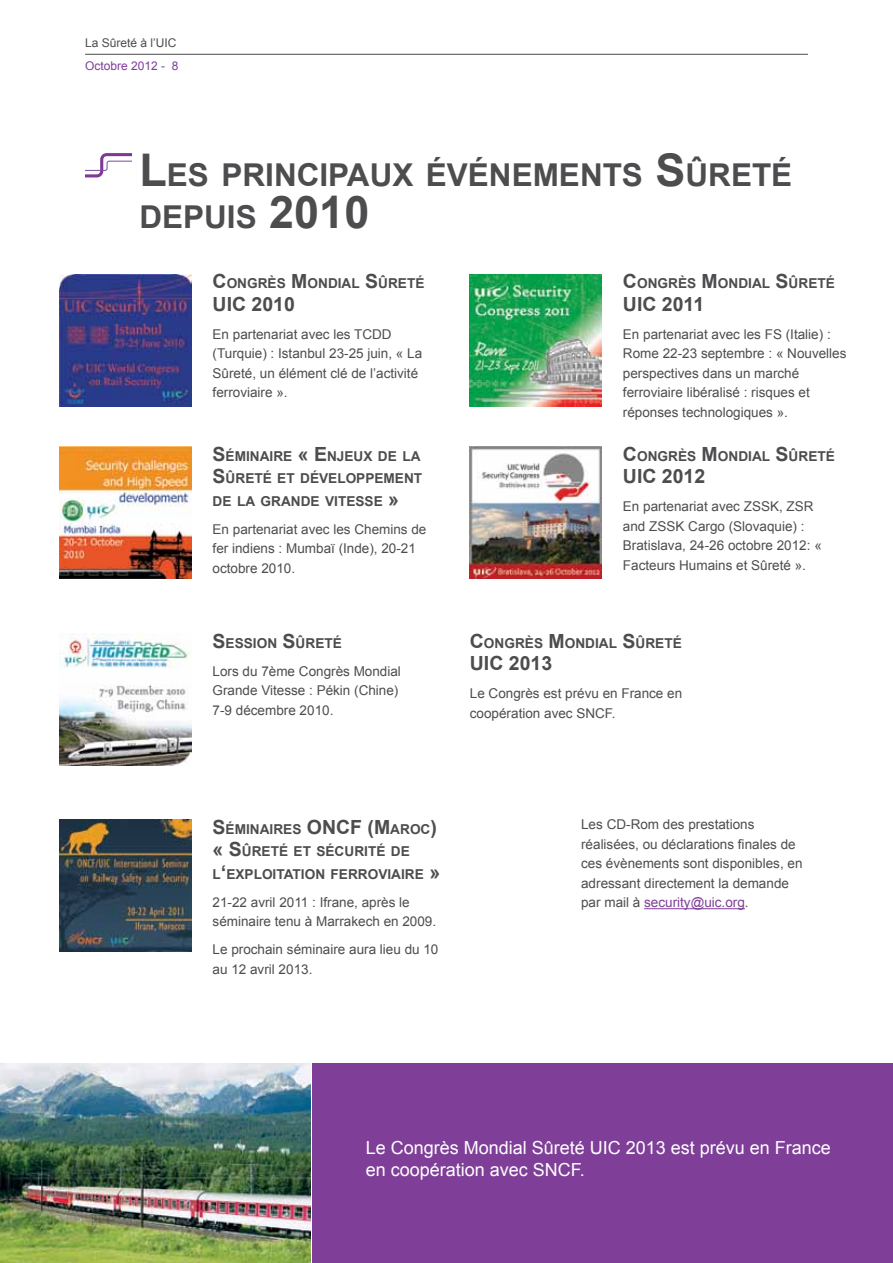
<style>
.page{position:relative;width:893px;height:1263px;background:#fff}
.page>*{position:absolute;margin:0;border:0;box-sizing:border-box;transform-origin:0 0}
.t1{font:700 31.5px/42px "Arial";color:#4d4d4f}
.t2{font:700 19.5px "Arial";color:#4d4d4f}
.t3{font:18px/22.5px "Arial";color:#fff}
.t4{font:700 13.65px/22.5px "Arial";color:#4d4d4f}
.t5{font:13.5px/19.5px "Arial";color:#4d4d4f}
.t6{font:12px "Arial";color:#4d4d4f}
.t7{font:12px "Arial";color:#7f3f98}
.s1{font-size:45px}
.s2{font-size:19.5px}
.s3{color:#7f3f98}
</style>
<div class="page">
<hr style="left:85px;top:54px;width:723px;height:1px;background:#4d4d4f">
<img style="left:60px;top:274px;width:131px;height:132px">
<img style="left:60px;top:446px;width:131px;height:132px">
<img style="left:60px;top:634px;width:131px;height:131px">
<img style="left:60px;top:819px;width:131px;height:132px">
<img style="left:470px;top:274px;width:132px;height:132px">
<img style="left:470px;top:446px;width:132px;height:132px">
<hr style="left:644px;top:908px;width:101px;height:1px;background:#7f3f98">
<img style="left:0;top:1063px;width:310px;height:200px">
<div style="left:313px;top:1063px;width:580px;height:200px;background:#7f3f98"></div>
<svg style="left:85px;top:153px;width:46px;height:24px"></svg>
<p class="t6" style="left:85px;top:35px;width:93px">La Sûreté à l’UIC</p>
<p class="t7" style="left:85px;top:58px;width:95px">Octobre 2012 - 8</p>
<h1 class="t1" style="left:139px;top:155px;width:654px"><span class="s1">L</span>ES PRINCIPAUX ÉVÉNEMENTS <span class="s1">S</span>ÛRETÉ<br>DEPUIS <span class="s1">2010</span></h1>
<p class="t4" style="left:213px;top:273px;width:213px"><span class="s2">C</span>ONGRÈS <span class="s2">M</span>ONDIAL <span class="s2">S</span>ÛRETÉ</p>
<h2 class="t2" style="left:213px;top:291px;width:84px">UIC 2010</h2>
<p class="t5" style="left:213px;top:325px;width:211px">En partenariat avec les TCDD (Turquie) : Istanbul 23-25 juin, « La<br>Sûreté, un élément clé de l’activité ferroviaire ».</p>
<p class="t4" style="left:213px;top:445px;width:211px"><span class="s2">S</span>ÉMINAIRE <span class="s2">« E</span>NJEUX DE LA<br><span class="s2">S</span>ÛRETÉ ET DÉVELOPPEMENT<br>DE LA GRANDE VITESSE <span class="s2">»</span></p>
<p class="t5" style="left:213px;top:519px;width:215px">En partenariat avec les Chemins de fer indiens : Mumbaï (Inde), 20-21 octobre 2010.</p>
<p class="t4" style="left:213px;top:632px;width:131px"><span class="s2">S</span>ESSION <span class="s2">S</span>ÛRETÉ</p>
<p class="t5" style="left:213px;top:661px;width:190px">Lors du 7ème Congrès Mondial<br>Grande Vitesse : Pékin (Chine)<br>7-9 décembre 2010.</p>
<p class="t4" style="left:623px;top:273px;width:213px"><span class="s2">C</span>ONGRÈS <span class="s2">M</span>ONDIAL <span class="s2">S</span>ÛRETÉ</p>
<h2 class="t2" style="left:623px;top:291px;width:83px">UIC 2011</h2>
<p class="t5" style="left:623px;top:325px;width:225px">En partenariat avec les FS (Italie) :<br>Rome 22-23 septembre : « Nouvelles perspectives dans un marché ferroviaire libéralisé : risques et réponses technologiques ».</p>
<p class="t4" style="left:623px;top:445px;width:213px"><span class="s2">C</span>ONGRÈS <span class="s2">M</span>ONDIAL <span class="s2">S</span>ÛRETÉ</p>
<h2 class="t2" style="left:623px;top:463px;width:84px">UIC 2012</h2>
<p class="t5" style="left:623px;top:497px;width:200px">En partenariat avec ZSSK, ZSR and ZSSK Cargo (Slovaquie) :<br>Bratislava, 24-26 octobre 2012: «<br>Facteurs Humains et Sûreté ».</p>
<p class="t4" style="left:470px;top:632px;width:213px"><span class="s2">C</span>ONGRÈS <span class="s2">M</span>ONDIAL <span class="s2">S</span>ÛRETÉ</p>
<h2 class="t2" style="left:470px;top:650px;width:84px">UIC 2013</h2>
<p class="t5" style="left:470px;top:684px;width:214px">Le Congrès est prévu en France en coopération avec SNCF.</p>
<p class="t4" style="left:213px;top:818px;width:229px;text-indent:155px"><span class="s2">(M</span>AROC<span class="s2">) « S</span>ÛRETÉ ET SÉCURITÉ DE<br>L<span class="s2">‘</span>EXPLOITATION FERROVIAIRE <span class="s2">»</span></p>
<p class="t5" style="left:213px;top:892px;width:225px">21-22 avril 2011 : Ifrane, après le séminaire tenu à Marrakech en 2009.</p>
<p class="t5" style="left:213px;top:940px;width:227px">Le prochain séminaire aura lieu du 10 au 12 avril 2013.</p>
<p class="t4" style="left:213px;top:818px;width:109px"><span class="s2">S</span>ÉMINAIRES <span class="s2">ONCF</span></p>
<p class="t5" style="left:581px;top:815px;width:223px">Les CD-Rom des prestations réalisées, ou déclarations finales de ces évènements sont disponibles, en adressant directement la demande par mail à <span class="s3">security@uic.org</span>.</p>
<h3 class="t3" style="left:366px;top:1136px;width:467px">Le Congrès Mondial Sûreté UIC 2013 est prévu en France en coopération avec SNCF.</h3>
</div>
